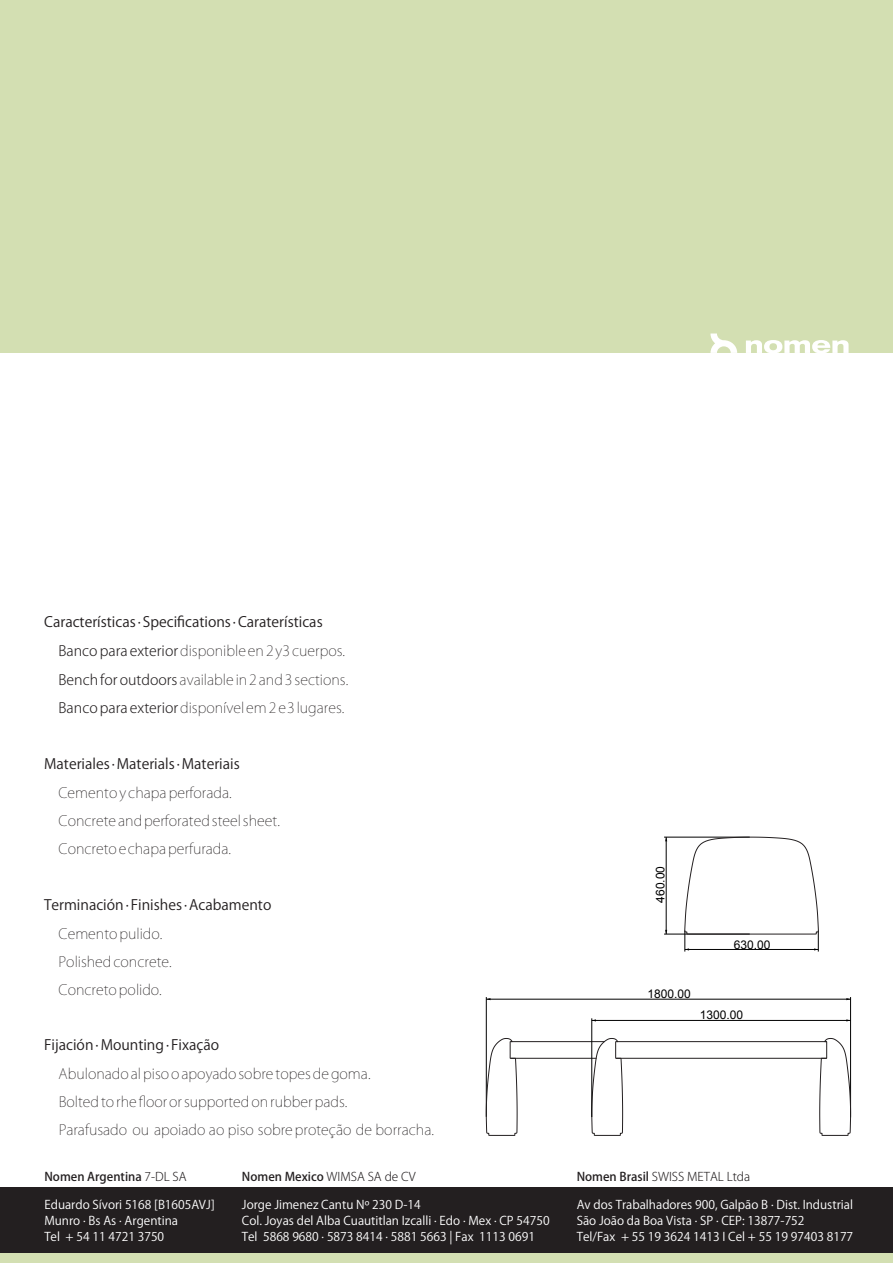
<style>
.page{position:relative;width:893px;height:1263px;background:#fff}
.page>*{position:absolute;margin:0;border:0;box-sizing:border-box;transform-origin:0 0}
.t1{font:200 14.25px/27.9px "Koz Go Pro";color:#231f20}
.t2{font:14.25px "Koz Go Pro";color:#231f20}
.t3{font:12px/16.2px "Koz Go Pro";color:#fff}
.t4{font:500 12px "Koz Go Pro";color:#231f20}
.t5{font:12px "Arial";color:#000}
.t6{font:300 12px "Koz Go Pro";color:#231f20}
.s1{font-weight:300}
.s2{font-weight:500}
</style>
<div class="page">
<div style="left:0;top:1187px;width:893px;height:66px;background:#231f20"></div>
<div style="left:0;top:0;width:893px;height:353px;background:#d3dfb2"></div>
<svg style="left:710px;top:333px;width:27px;height:20px"></svg>
<svg style="left:746px;top:340px;width:102px;height:13px"></svg>
<div style="left:0;top:1253px;width:893px;height:10px;background:#d3dfb2"></div>
<hr style="left:664px;top:837px;width:86px;height:1px;background:#000">
<hr style="left:664px;top:934px;width:86px;height:1px;background:#000">
<hr style="left:666px;top:837px;width:1px;height:97px;background:#000">
<hr style="left:486px;top:997px;width:1px;height:120px;background:#000">
<hr style="left:850px;top:997px;width:1px;height:120px;background:#000">
<hr style="left:486px;top:999px;width:364px;height:1px;background:#000">
<hr style="left:616px;top:1058px;width:210px;height:1px;background:#231f20">
<svg style="left:819px;top:1029px;width:32px;height:107px"></svg>
<hr style="left:617px;top:1041px;width:209px;height:1px;background:#231f20">
<svg style="left:684px;top:836px;width:135px;height:115px"></svg>
<svg style="left:485px;top:1029px;width:33px;height:107px"></svg>
<svg style="left:591px;top:1029px;width:32px;height:107px"></svg>
<hr style="left:511px;top:1058px;width:85px;height:1px;background:#231f20">
<hr style="left:511px;top:1041px;width:93px;height:1px;background:#231f20">
<hr style="left:591px;top:1018px;width:1px;height:99px;background:#000">
<hr style="left:592px;top:1020px;width:258px;height:1px;background:#000">
<p class="t2" style="left:44px;top:612px;width:280px">Características · Specifications · Caraterísticas</p>
<p class="t1" style="left:59px;top:637px;width:291px;line-height:28.3px"><span class="s1">Banco para exterior</span> disponible en 2 y3 cuerpos.<br><span class="s1">Bench for outdoors</span> available in 2 and 3 sections.<br><span class="s1">Banco para exterior</span>disponível em 2 e 3 lugares.</p>
<p class="t2" style="left:44px;top:754px;width:197px">Materiales · Materials · Materiais</p>
<p class="t1" style="left:59px;top:779px;width:175px">Cemento y chapa perforada.</p>
<p class="t1" style="left:59px;top:807px;width:223px">Concrete andperforated steel sheet.</p>
<p class="t1" style="left:59px;top:835px;width:174px">Concreto e chapa perfurada.</p>
<p class="t2" style="left:44px;top:895px;width:229px">Terminación · Finishes · Acabamento</p>
<p class="t1" style="left:59px;top:919px;width:114px">Cemento pulido.<br>Polished concrete.<br>Concreto polido.</p>
<p class="t2" style="left:44px;top:1036px;width:176px">Fijación · Mounting · Fixação</p>
<p class="t1" style="left:59px;top:1060px;width:377px">Abulonado al piso o apoyado sobre topes de goma.<br>Bolted to rhe floor or supported on rubber pads.<br>Parafusado ou apoiado ao piso sobre proteção de borracha.</p>
<p class="t4" style="left:44px;top:1169px;width:144px">Nomen Argentina <span class="s1">7-DL SA</span></p>
<p class="t3" style="left:44px;top:1196px;width:172px">Eduardo Sívori 5168 [B1605AVJ]<br>Munro · Bs As · Argentina<br>Tel + 54 11 4721 3750</p>
<p class="t4" style="left:242px;top:1169px;width:175px">Nomen Mexico <span class="s1">WIMSA SA de CV</span></p>
<p class="t3" style="left:242px;top:1196px;width:309px">Jorge Jimenez Cantu Nº 230 D-14<br>Col. Joyas del Alba Cuautitlan Izcalli · Edo · Mex · CP 54750<br>Tel 5868 9680 · 5873 8414 · 5881 5663 | Fax 1113 0691</p>
<p class="t5" style="left:652px;top:902px;width:38px;rotate:-90deg">460.00</p>
<p class="t5" style="left:734px;top:937px;width:38px">630.00</p>
<p class="t5" style="left:648px;top:986px;width:45px">1800.00</p>
<p class="t5" style="left:700px;top:1007px;width:45px">1300.00</p>
<p class="t6" style="left:577px;top:1169px;width:175px"><span class="s2">Nomen Brasil</span> SWISS METAL Ltda</p>
<p class="t3" style="left:577px;top:1196px;width:278px">Av dos Trabalhadores 900, Galpão B · Dist. Industrial<br>São João da Boa Vista · SP · CEP: 13877-752<br>Tel/Fax + 55 19 3624 1413 I Cel + 55 19 97403 8177</p>
</div>
